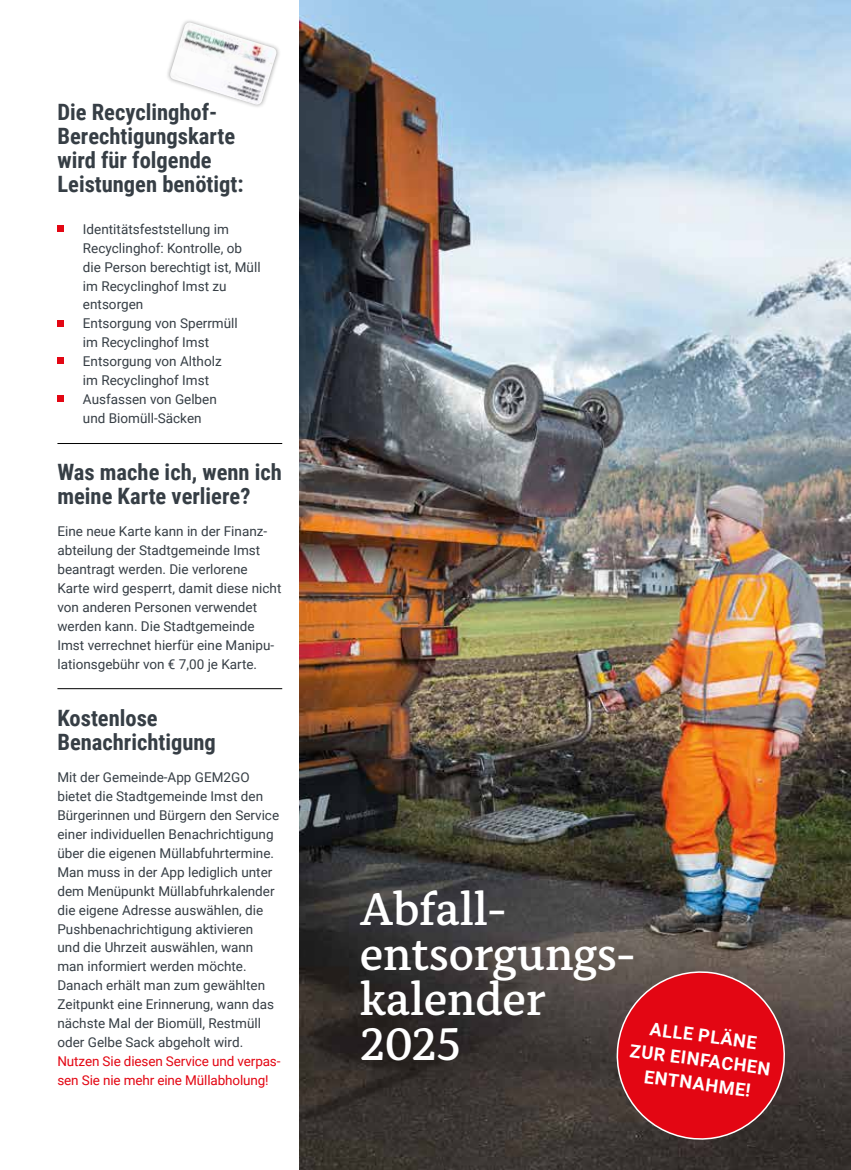
<style>
.page{position:relative;width:851px;height:1170px;background:#fff}
.page>*{position:absolute;margin:0;border:0;box-sizing:border-box;transform-origin:0 0}
.t1{font:600 45px/45px "Alkes";color:#fff}
.t2{font:700 22.5px/24px "Roboto Condensed";color:#363e45}
.t3{font:700 18px/24px "Roboto";color:#fff;text-align:center}
.t4{font:13.5px/18.9px "Roboto";color:#363e45}
.t5{font:13.5px/18.9px "Roboto";letter-spacing:-.01em;color:#e30613}
</style>
<div class="page">
<img style="left:299px;top:0;width:551px;height:1169px">
<hr style="left:57px;top:443px;width:225px;height:1px;background:#000">
<hr style="left:57px;top:688px;width:225px;height:1px;background:#000">
<div style="left:57px;top:225px;width:7px;height:7px;background:#e30613"></div>
<div style="left:57px;top:320px;width:7px;height:6px;background:#e30613"></div>
<div style="left:57px;top:357px;width:7px;height:7px;background:#e30613"></div>
<div style="left:57px;top:395px;width:7px;height:7px;background:#e30613"></div>
<img style="left:169px;top:23px;width:108px;height:82px">
<svg style="left:605px;top:960px;width:191px;height:190px"></svg>
<h2 class="t2" style="left:57px;top:99px;width:187px">Die Recyclinghof-<br>Berechtigungskarte wird für folgende<br>Leistungen benötigt:</h2>
<p class="t4" style="left:83px;top:219px;width:179px">Identitätsfeststellung im<br>Recyclinghof: Kontrolle, ob die Person berechtigt ist, Müll im Recyclinghof Imst zu entsorgen<br>Entsorgung von Sperrmüll<br>im Recyclinghof Imst<br>Entsorgung von Altholz<br>im Recyclinghof Imst<br>Ausfassen von Gelben<br>und Biomüll-Säcken</p>
<h2 class="t2" style="left:57px;top:458px;width:226px">Was mache ich, wenn ich meine Karte verliere?</h2>
<p class="t4" style="left:57px;top:521px;width:225px">Eine neue Karte kann in der Finanz&shy;abteilung der Stadtgemeinde Imst beantragt werden. Die verlorene Karte wird gesperrt, damit diese nicht von anderen Personen verwendet werden kann. Die Stadtgemeinde Imst verrechnet hierfür eine Manipu&shy;lationsgebühr von € 7,00 je Karte.</p>
<h2 class="t2" style="left:57px;top:705px;width:160px">Kostenlose<br>Benachrichtigung</h2>
<p class="t4" style="left:57px;top:767px;width:223px">Mit der Gemeinde-App GEM2GO bietet die Stadtgemeinde Imst den Bürgerinnen und Bürgern den Service einer individuellen Benachrichtigung über die eigenen Müllabfuhrtermine.<br>Man muss in der App lediglich unter dem Menüpunkt Müllabfuhrkalender die eigene Adresse auswählen, die Pushbenachrichtigung aktivieren und die Uhrzeit auswählen, wann man informiert werden möchte.<br>Danach erhält man zum gewählten Zeitpunkt eine Erinnerung, wann das nächste Mal der Biomüll, Restmüll oder Gelbe Sack abgeholt wird.</p>
<p class="t5" style="left:57px;top:1050px;width:224px">Nutzen Sie diesen Service und verpas&shy;sen Sie nie mehr eine Müllabholung!</p>
<h1 class="t1" style="left:359px;top:886px;width:277px">Abfall&shy;entsorgungs&shy;kalender<br>2025</h1>
<h3 class="t3" style="left:634px;top:1014px;width:143px;rotate:7deg">ALLE PLÄNE<br>ZUR EINFACHEN<br>ENTNAHME!</h3>
</div>
